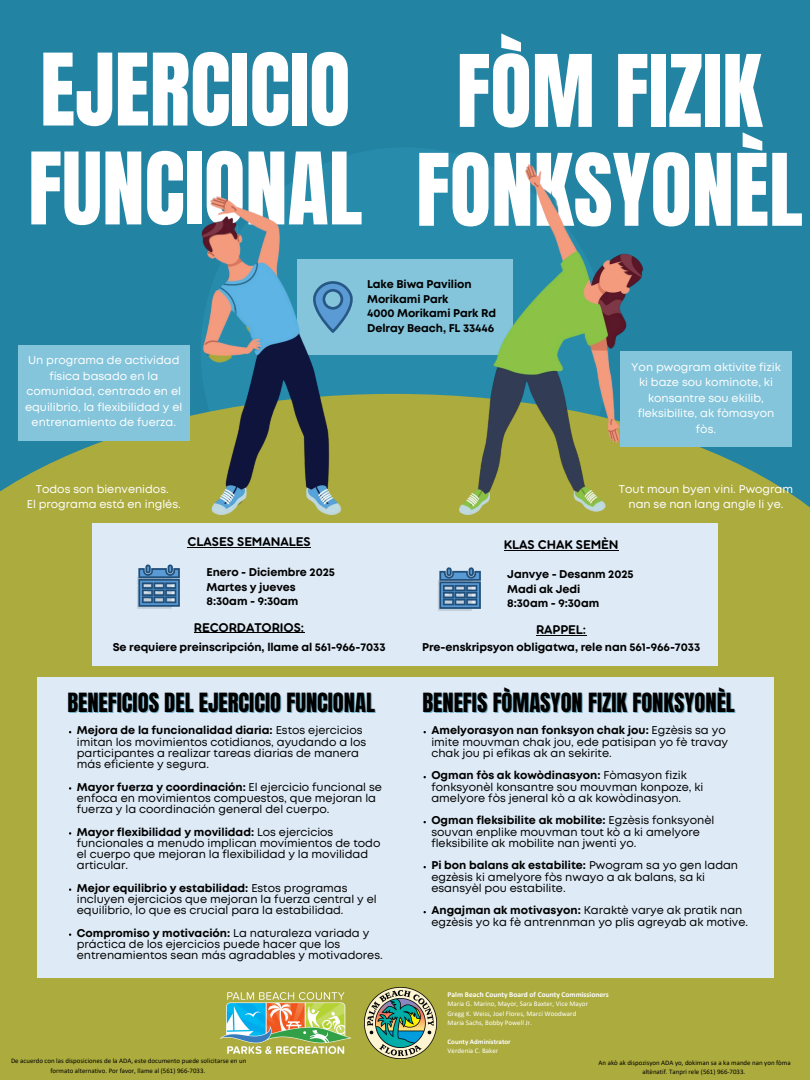
<style>
.page{position:relative;width:810px;height:1080px;background:#2283a3}
.page>*{position:absolute;margin:0;border:0;box-sizing:border-box;transform-origin:0 0}
.t1{font:84.88px/98.9px "Anton";color:#fff;text-align:center}
.t2{font:22.5px "Anton";color:#000}
.t3{font:13.75px "Aristotelica Pro Tx Bld";letter-spacing:-.005em;color:#000}
.t4{font:11.25px/11.2px "Mont";color:#000}
.t5{font:11.25px/15.5px "Mont";color:#fff;text-align:center}
.t6{font:700 11.25px/14.5px "Mont";letter-spacing:-.005em;color:#000}
.t7{font:700 7.5px "Calibri";color:#fff}
.t8{font:7px "Calibri";color:#fff}
.t9{font:700 7px "Calibri";color:#fff}
.t10{font:6.88px/9.4px "Calibri";color:#000;text-align:center}
.s1{font-weight:700}
</style>
<div class="page">
<div style="left:0;top:709px;width:810px;height:371px;background:#acab3e"></div>
<svg style="left:0;top:441px;width:810px;height:460px;fill:#acab3e"></svg>
<img style="left:158px;top:164px;width:494px;height:359px">
<div style="left:18px;top:345px;width:172px;height:96px;background:#84c5db"></div>
<div style="left:92px;top:523px;width:626px;height:143px;background:#deeaf6"></div>
<div style="left:37px;top:678px;width:736px;height:300px;background:#deeaf6"></div>
<svg style="left:313px;top:281px;width:40px;height:53px;background:#5f9cc4"></svg>
<div style="left:620px;top:352px;width:172px;height:95px;background:#84c5db"></div>
<img style="left:137px;top:564px;width:43px;height:45px">
<img style="left:438px;top:567px;width:43px;height:44px">
<hr style="left:194px;top:633px;width:110px;height:1px;background:#000">
<hr style="left:188px;top:547px;width:123px;height:1px;background:#000">
<hr style="left:504px;top:550px;width:115px;height:1px;background:#000">
<hr style="left:536px;top:635px;width:50px;height:1px;background:#000">
<img style="left:375px;top:988px;width:61px;height:71px">
<img style="left:219px;top:992px;width:156px;height:62px">
<p class="t1" style="left:28px;top:42px;width:336px;text-align:left">EJERCICIO<br>FUNCIONAL</p>
<p class="t1" style="left:416px;top:43px;width:388px">FÒM FIZIK<br>FONKSYONÈL</p>
<p class="t5" style="left:25px;top:354px;width:159px">Un programa de actividad física basado en la comunidad, centrado en el equilibrio, la flexibilidad y el entrenamiento de fuerza.</p>
<h5 class="t6" style="left:367px;top:278px;width:131px">Lake Biwa Pavilion<br>Morikami Park<br>4000 Morikami Park Rd<br>Delray Beach, FL 33446</h5>
<h1 class="t5" style="left:631px;top:360px;width:151px">Yon pwogram aktivite fizik ki baze sou kominote, ki konsantre sou ekilib, fleksibilite, ak fòmasyon fòs.</h1>
<p class="t5" style="left:27px;top:482px;width:155px">Todos son bienvenidos.<br>El programa está en inglés.</p>
<h2 class="t5" style="left:619px;top:482px;width:176px">Tout moun byen vini. Pwogram nan se nan lang angle li ye.</h2>
<h5 class="t3" style="left:188px;top:538px;width:125px">CLASES SEMANALES</h5>
<h5 class="t6" style="left:207px;top:566px;width:130px">Enero - Diciembre 2025<br>Martes y jueves<br>8:30am - 9:30am</h5>
<h3 class="t3" style="left:194px;top:623px;width:112px">RECORDATORIOS:</h3>
<p class="t6" style="left:113px;top:640px;width:274px">Se requiere preinscripción, llame al 561-966-7033</p>
<h1 class="t2" style="left:67px;top:686px;width:309px">BENEFICIOS DEL EJERCICIO FUNCIONAL</h1>
<p class="t4" style="left:77px;top:726px;width:291px"><span class="s1">Mejora de la funcionalidad diaria:</span> Estos ejercicios imitan los movimientos cotidianos, ayudando a los participantes a realizar tareas diarias de manera más eficiente y segura.</p>
<h4 class="t4" style="left:77px;top:782px;width:307px"><span class="s1">Mayor fuerza y coordinación:</span> El ejercicio funcional se enfoca en movimientos compuestos, que mejoran la fuerza y la coordinación general del cuerpo.</h4>
<h3 class="t4" style="left:77px;top:827px;width:305px"><span class="s1">Mayor flexibilidad y movilidad:</span> Los ejercicios funcionales a menudo implican movimientos de todo el cuerpo que mejoran la flexibilidad y la movilidad articular.</h3>
<h3 class="t4" style="left:77px;top:883px;width:301px"><span class="s1">Mejor equilibrio y estabilidad:</span> Estos programas incluyen ejercicios que mejoran la fuerza central y el equilibrio, lo que es crucial para la estabilidad.</h3>
<h4 class="t4" style="left:77px;top:928px;width:307px"><span class="s1">Compromiso y motivación:</span> La naturaleza variada y práctica de los ejercicios puede hacer que los entrenamientos sean más agradables y motivadores.</h4>
<p class="t10" style="left:11px;top:1057px;width:237px">De acuerdo con las disposiciones de la ADA, este documento puede solicitarse en un formato alternativo. Por favor, llame al (561) 966-7033.</p>
<h5 class="t3" style="left:504px;top:540px;width:116px">KLAS CHAK SEMÈN</h5>
<p class="t6" style="left:507px;top:568px;width:128px">Janvye - Desanm 2025<br>Madi ak Jedi<br>8:30am - 9:30am</p>
<p class="t3" style="left:536px;top:625px;width:52px">RAPPEL:</p>
<h4 class="t6" style="left:422px;top:641px;width:280px">Pre-enskripsyon obligatwa, rele nan 561-966-7033</h4>
<p class="t2" style="left:422px;top:686px;width:314px">BENEFIS FÒMASYON FIZIK FONKSYONÈL</p>
<h4 class="t4" style="left:431px;top:726px;width:298px"><span class="s1">Amelyorasyon nan fonksyon chak jou:</span> Egzèsis sa yo imite mouvman chak jou, ede patisipan yo fè travay chak jou pi efikas ak an sekirite.</h4>
<h4 class="t4" style="left:431px;top:771px;width:274px"><span class="s1">Ogman fòs ak kowòdinasyon:</span> Fòmasyon fizik fonksyonèl konsantre sou mouvman konpoze, ki amelyore fòs jeneral kò a ak kowòdinasyon.</h4>
<h2 class="t4" style="left:431px;top:816px;width:284px"><span class="s1">Ogman fleksibilite ak mobilite:</span> Egzèsis fonksyonèl souvan enplike mouvman tout kò a ki amelyore fleksibilite ak mobilite nan jwenti yo.</h2>
<p class="t4" style="left:431px;top:861px;width:308px"><span class="s1">Pi bon balans ak estabilite:</span> Pwogram sa yo gen ladan egzèsis ki amelyore fòs nwayo a ak balans, sa ki esansyèl pou estabilite.</p>
<p class="t4" style="left:431px;top:906px;width:318px"><span class="s1">Angajman ak motivasyon:</span> Karaktè varye ak pratik nan egzèsis yo ka fè antrennman yo plis agreyab ak motive.</p>
<p class="t7" style="left:448px;top:991px;width:163px">Palm Beach County Board of County Commissioners</p>
<p class="t8" style="left:448px;top:1001px;width:142px">Maria G. Marino, Mayor, Sara Baxter, Vice Mayor</p>
<p class="t8" style="left:448px;top:1010px;width:130px">Gregg K. Weiss, Joel Flores, Marci Woodward</p>
<p class="t8" style="left:448px;top:1020px;width:86px">Maria Sachs, Bobby Powell Jr.</p>
<p class="t9" style="left:448px;top:1039px;width:65px">County Administrator</p>
<p class="t8" style="left:448px;top:1048px;width:52px">Verdenia C. Baker</p>
<h3 class="t10" style="left:599px;top:1059px;width:194px">An akò ak dispozisyon ADA yo, dokiman sa a ka mande nan yon fòma altènatif. Tanpri rele (561) 966-7033.</h3>
</div>
